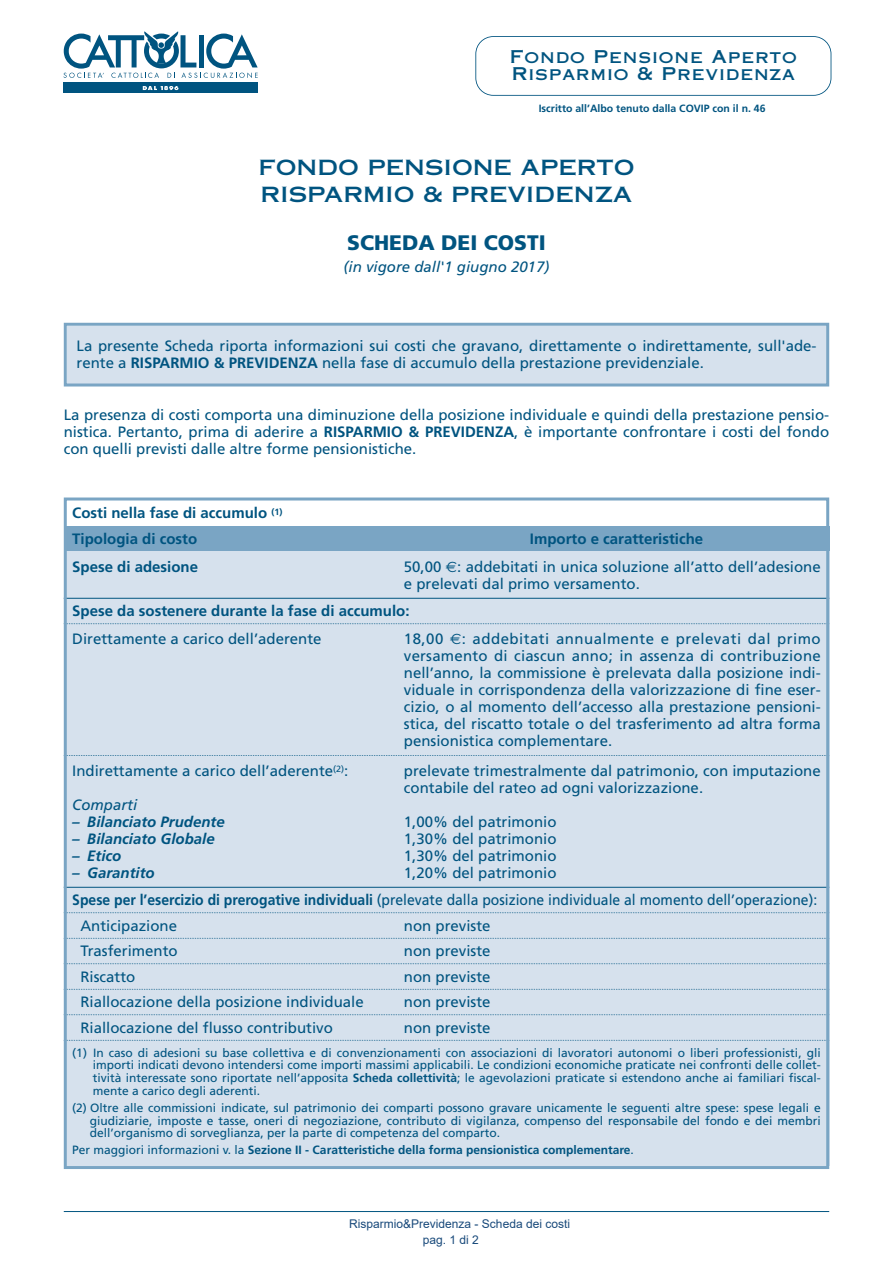
<style>
.page{position:relative;width:893px;height:1263px;background:#fff}
.page>*{position:absolute;margin:0;border:0;box-sizing:border-box;transform-origin:0 0}
.t1{font:21px/27px "Copperplate Thirty One AB";color:#005480;scale:1.05 1}
.t2{font:900 21px "Frutiger";color:#005480}
.t3{font:17.7px/17.2px "Copperplate Thirty One AB";letter-spacing:.05em;color:#005480}
.t4{font:15px/17px "Frutiger";color:#005480}
.t5{font:700 15px "Frutiger";color:#005480}
.t6{font:15px/25.5px "Frutiger";color:#005480;scale:.93 1}
.t7{font:italic 700 15px "Frutiger";color:#005480}
.t8{font:italic 15px "Frutiger";color:#005480}
.t9{font:12px/12.8px "Frutiger";color:#005480;text-align:justify}
.t10{font:700 12px "Frutiger";color:#005480}
.t11{font:12px/16.5px "Arial";color:#194a7b}
.t12{font:700 10.5px "Frutiger";color:#005480}
.s1{font-weight:700}
.s2{font-family:"Euro Sans"}
.s3{font-weight:400}
</style>
<div class="page">
<hr style="left:64px;top:1211px;width:765px;height:1px;background:#005480">
<div style="left:64px;top:526px;width:765px;height:26px;background:#7aa5c4"></div>
<div style="left:64px;top:552px;width:765px;height:614px;background:#d6e1ed"></div>
<hr style="left:64px;top:598px;width:765px;height:1px;background:#005480">
<hr style="left:64px;top:887px;width:765px;height:1px;background:#005480">
<svg style="left:68px;top:623px;width:757px;height:1px"></svg>
<svg style="left:68px;top:755px;width:757px;height:1px"></svg>
<svg style="left:68px;top:912px;width:757px;height:1px"></svg>
<svg style="left:68px;top:938px;width:757px;height:1px"></svg>
<svg style="left:68px;top:963px;width:757px;height:1px"></svg>
<svg style="left:68px;top:989px;width:757px;height:1px"></svg>
<svg style="left:68px;top:1014px;width:757px;height:1px"></svg>
<svg style="left:68px;top:1040px;width:757px;height:1px"></svg>
<div style="left:64px;top:498px;width:765px;height:671px;border:3px solid #7aa5c4"></div>
<div style="left:67px;top:326px;width:759px;height:58px;background:#d6e1ed"></div>
<div style="left:64px;top:323px;width:765px;height:64px;border:3px solid #7aa5c4"></div>
<div style="left:63px;top:83px;width:195px;height:10px;background:#005480"></div>
<svg style="left:143px;top:86px;width:35px;height:4px"></svg>
<svg style="left:63px;top:31px;width:195px;height:47px"></svg>
<div style="left:475px;top:36px;width:356px;height:60px;border:2px solid #005480;border-radius:18px"></div>
<p class="t3" style="left:510px;top:48px;width:288px">Fondo Pensione Aperto<br>Risparmio &amp; Previdenza</p>
<p class="t12" style="left:538px;top:104px;width:228px">Iscritto all’Albo tenuto dalla COVIP con il n. 46</p>
<h1 class="t1" style="left:258px;top:154px;width:359px">FONDO PENSIONE APERTO<br>RISPARMIO &amp; PREVIDENZA</h1>
<h1 class="t2" style="left:347px;top:234px;width:200px">SCHEDA DEI COSTI</h1>
<p class="t8" style="left:343px;top:261px;width:207px">(in vigore dall'1 giugno 2017)</p>
<p class="t4" style="left:77px;top:339px;width:741px">La presente Scheda riporta informazioni sui costi che gravano, direttamente o indirettamente, sull'ade&shy;rente a <span class="s1">RISPARMIO &amp; PREVIDENZA</span> nella fase di accumulo della prestazione previdenziale.</p>
<p class="t4" style="left:64px;top:408px;width:767px;text-align:justify">La presenza di costi comporta una diminuzione della posizione individuale e quindi della prestazione pensio&shy;nistica. Pertanto, prima di aderire a <span class="s1">RISPARMIO &amp; PREVIDENZA</span>, è importante confrontare i costi del fondo con quelli previsti dalle altre forme pensionistiche.</p>
<p class="t5" style="left:72px;top:507px;width:212px">Costi nella fase di accumulo <sup>(1)</sup></p>
<p class="t5" style="left:72px;top:533px;width:126px">Tipologia di costo</p>
<p class="t5" style="left:530px;top:533px;width:175px">Importo e caratteristiche</p>
<p class="t5" style="left:72px;top:560px;width:127px">Spese di adesione</p>
<p class="t4" style="left:404px;top:559px;width:418px">50,00 <span class="s2">€</span>: addebitati in unica soluzione all’atto dell’adesione e prelevati dal primo versamento.</p>
<p class="t5" style="left:72px;top:605px;width:339px">Spese da sostenere durante la fase di accumulo:</p>
<p class="t4" style="left:72px;top:631px;width:251px">Direttamente a carico dell’aderente</p>
<p class="t4" style="left:404px;top:631px;width:418px;text-align:justify">18,00 <span class="s2">€</span>: addebitati annualmente e prelevati dal primo versamento di ciascun anno; in assenza di contribuzione nell’anno, la commissione è prelevata dalla posizione indi&shy;viduale in corrispondenza della valorizzazione di fine eser&shy;cizio, o al momento dell’accesso alla prestazione pensioni&shy;stica, del riscatto totale o del trasferimento ad altra forma pensionistica complementare.</p>
<p class="t4" style="left:72px;top:763px;width:277px">Indirettamente a carico dell’aderente<sup>(2)</sup>:</p>
<p class="t4" style="left:404px;top:763px;width:418px">prelevate trimestralmente dal patrimonio, con imputazione contabile del rateo ad ogni valorizzazione.</p>
<p class="t8" style="left:72px;top:798px;width:66px">Comparti</p>
<p class="t7" style="left:72px;top:815px;width:154px">– Bilanciato Prudente</p>
<p class="t4" style="left:404px;top:814px;width:154px">1,00% del patrimonio</p>
<p class="t7" style="left:72px;top:832px;width:144px">– Bilanciato Globale</p>
<p class="t4" style="left:404px;top:831px;width:154px">1,30% del patrimonio</p>
<p class="t7" style="left:72px;top:849px;width:51px">– Etico</p>
<p class="t4" style="left:404px;top:848px;width:154px">1,30% del patrimonio</p>
<p class="t7" style="left:72px;top:866px;width:84px">– Garantito</p>
<p class="t4" style="left:404px;top:865px;width:154px">1,20% del patrimonio</p>
<p class="t6" style="left:80px;top:888px;width:793px;text-indent:-8px"><span class="s1">Spese per l’esercizio di prerogative individuali</span> (prelevate dalla posizione individuale al momento dell’operazione):<br>Anticipazione</p>
<p class="t4" style="left:404px;top:918px;width:88px">non previste</p>
<p class="t4" style="left:80px;top:944px;width:99px">Trasferimento</p>
<p class="t4" style="left:404px;top:944px;width:88px">non previste</p>
<p class="t4" style="left:80px;top:969px;width:56px">Riscatto</p>
<p class="t4" style="left:404px;top:969px;width:88px">non previste</p>
<p class="t4" style="left:80px;top:995px;width:285px">Riallocazione della posizione individuale</p>
<p class="t4" style="left:404px;top:995px;width:88px">non previste</p>
<p class="t4" style="left:80px;top:1020px;width:254px">Riallocazione del flusso contributivo</p>
<p class="t4" style="left:404px;top:1020px;width:88px">non previste</p>
<p class="t9" style="left:93px;top:1047px;width:729px;text-indent:-21px">(1) In caso di adesioni su base collettiva e di convenzionamenti con associazioni di lavoratori autonomi o liberi professionisti, gli importi indicati devono intendersi come importi massimi applicabili. Le condizioni economiche praticate nei confronti delle collet&shy;tività interessate sono riportate nell’apposita <span class="s1">Scheda collettività</span>; le agevolazioni praticate si estendono anche ai familiari fiscal&shy;mente a carico degli aderenti.</p>
<p class="t9" style="left:90px;top:1102px;width:732px;text-indent:-18px">(2) Oltre alle commissioni indicate, sul patrimonio dei comparti possono gravare unicamente le seguenti altre spese: spese legali e giudiziarie, imposte e tasse, oneri di negoziazione, contributo di vigilanza, compenso del responsabile del fondo e dei membri dell’organismo di sorveglianza, per la parte di competenza del comparto.</p>
<p class="t10" style="left:72px;top:1145px;width:563px"><span class="s3">Per maggiori informazioni v. la</span> Sezione II - Caratteristiche della forma pensionistica complementare<span class="s3">.</span></p>
<p class="t11" style="left:422px;top:1215px;width:149px;text-indent:-73px">Risparmio&amp;Previdenza - Scheda dei costi pag. 1 di 2</p>
</div>
